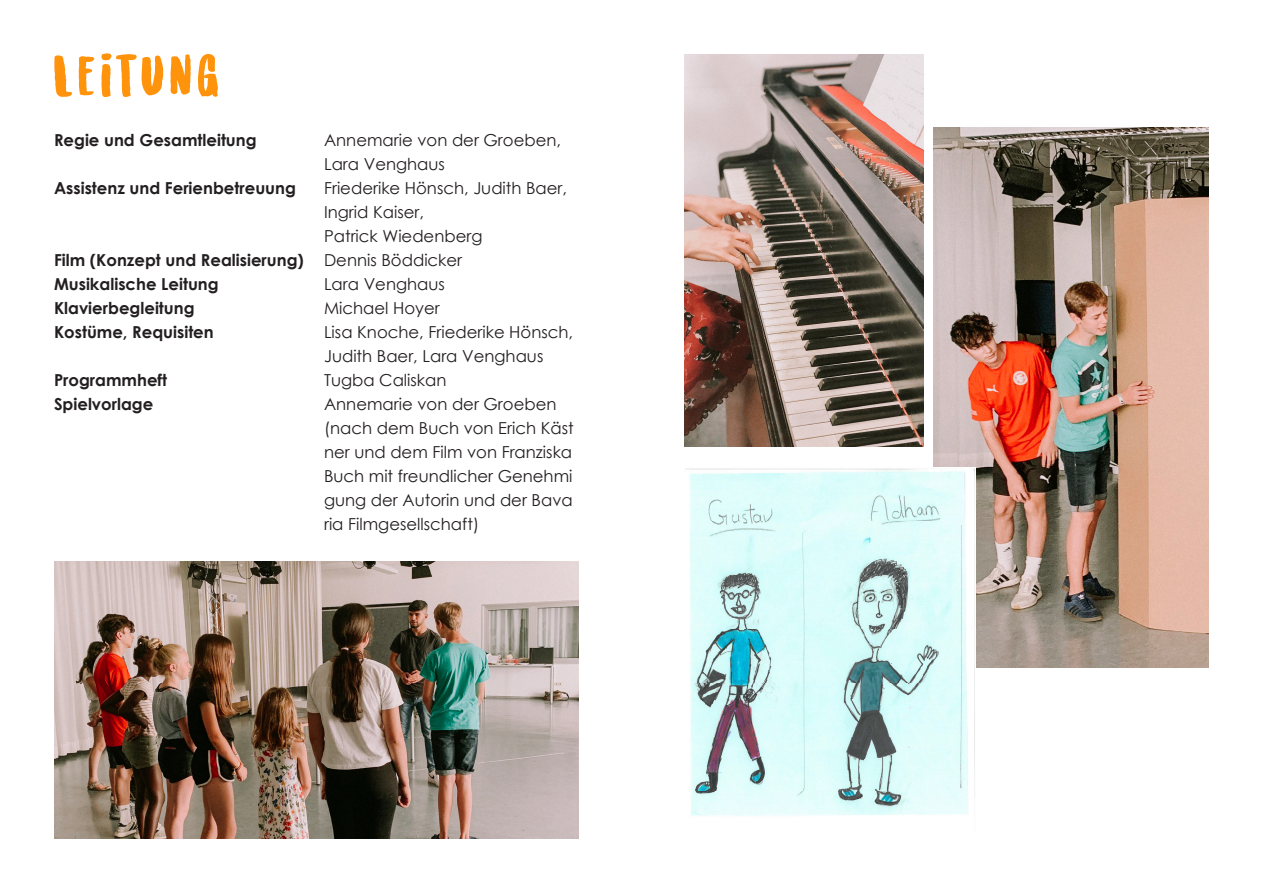
<style>
.page{position:relative;width:1263px;height:893px;background:#fff}
.page>*{position:absolute;margin:0;border:0;box-sizing:border-box;transform-origin:0 0}
.t1{font:54px "Sunrise International Demo";letter-spacing:.1em;color:#ff930c}
.t2{font:16.5px/24px "Century Gothic";color:#231f20}
.t3{font:700 16.5px "Century Gothic";color:#231f20}
.s1{font-weight:400}
</style>
<div class="page">
<img style="left:684px;top:55px;width:239px;height:391px">
<img style="left:54px;top:561px;width:525px;height:278px">
<img style="left:933px;top:128px;width:276px;height:539px">
<img style="left:686px;top:468px;width:290px;height:348px">
<p class="t1" style="left:54px;top:52px;width:166px">LEITUNG</p>
<p class="t3" style="left:54px;top:128px;width:204px">Regie und Gesamtleitung</p>
<p class="t2" style="left:324px;top:128px;width:239px">Annemarie von der Groeben,<br>Lara Venghaus</p>
<p class="t3" style="left:54px;top:176px;width:243px">Assistenz und Ferienbetreuung</p>
<p class="t2" style="left:324px;top:176px;width:245px">Friederike Hönsch, Judith Baer,<br>Ingrid Kaiser,</p>
<p class="t2" style="left:324px;top:224px;width:160px">Patrick Wiedenberg</p>
<p class="t3" style="left:54px;top:248px;width:410px">Film (Konzept und Realisierung) <span class="s1">Dennis Böddicker</span></p>
<p class="t3" style="left:54px;top:272px;width:166px">Musikalische Leitung</p>
<p class="t2" style="left:324px;top:272px;width:122px">Lara Venghaus</p>
<p class="t3" style="left:54px;top:296px;width:142px">Klavierbegleitung</p>
<p class="t2" style="left:324px;top:296px;width:117px">Michael Hoyer</p>
<p class="t3" style="left:54px;top:320px;width:161px">Kostüme, Requisiten</p>
<p class="t2" style="left:324px;top:320px;width:251px">Lisa Knoche, Friederike Hönsch,<br>Judith Baer, Lara Venghaus</p>
<p class="t3" style="left:54px;top:368px;width:115px">Programmheft</p>
<p class="t2" style="left:324px;top:368px;width:124px">Tugba Caliskan</p>
<p class="t3" style="left:54px;top:392px;width:101px">Spielvorlage</p>
<p class="t2" style="left:324px;top:392px;width:234px">Annemarie von der Groeben</p>
<p class="t2" style="left:324px;top:416px;width:251px;text-align:justify">(nach dem Buch von Erich Käst ner und dem Film von Franziska Buch mit freundlicher Genehmi gung der Autorin und der Bava ria Filmgesellschaft)</p>
</div>
